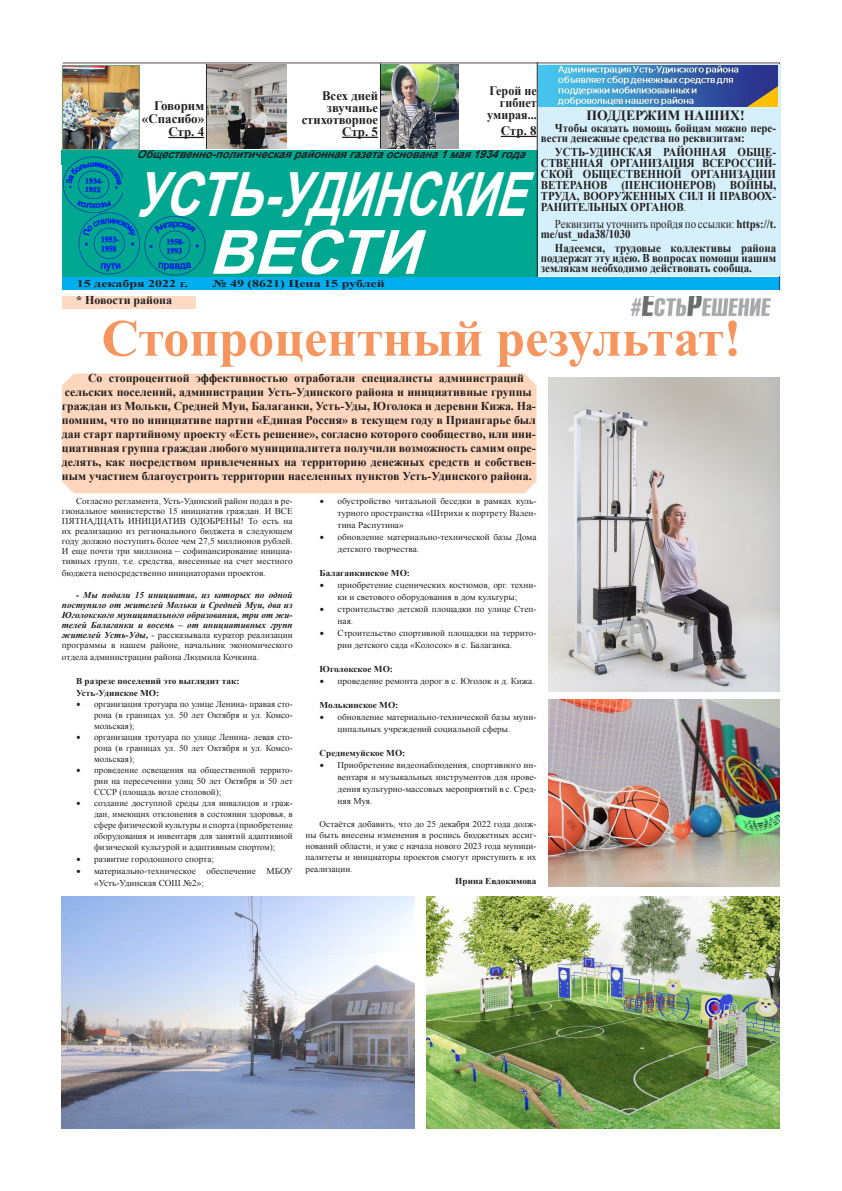
<style>
.page{position:relative;width:842px;height:1191px;background:#fff}
.page>*{position:absolute;margin:0;border:0;box-sizing:border-box;transform-origin:0 0}
.t1{font:italic 700 61px "Arial";color:#fff;scale:.79 1}
.t2{font:italic 700 61px "Arial";color:#fff}
.t3{font:700 52px "Times New Roman";color:#f7955f}
.Стиль_абзаца_1{font:700 14px "Times New Roman";color:#231f20}
.t4{font:700 13px/13px "Times New Roman";color:#231f20;text-align:right}
.t5{font:700 13px "Times New Roman";color:#231f20;scale:.93 1}
.Стиль_абзаца_1-2{font:700 12px/14.1px "Times New Roman";color:#231f20}
.Стиль_абзаца_1-3{font:700 12px/11px "Times New Roman";color:#231f20;text-align:justify;scale:.91 1}
.Стиль_абзаца_1-4{font:12px/10px "Times New Roman";color:#231f20;scale:.91 1}
.t6{font:italic 700 11px "Arial";color:#231f20}
.t7{font:700 10.5px "Times New Roman";color:#231f20;scale:1.33 1}
.t8{font:9px/11px "Times New Roman";color:#231f20;text-align:justify}
.t9{font:italic 700 9px/10px "Times New Roman";color:#231f20;text-align:justify}
.t10{font:700 9px "Times New Roman";color:#231f20}
.s1{font-weight:400}
.s2{font-weight:700}
.s3{font-family:"Minion Pro";font-size:12px}
.s4{font-weight:400;font-style:normal}
</style>
<div class="page">
<div style="left:62px;top:161px;width:475px;height:117px;background:#00a891"></div>
<div style="left:62px;top:150px;width:476px;height:14px;background:#00a891"></div>
<div style="left:63px;top:277px;width:717px;height:13px;background:#00aeef"></div>
<img style="left:144px;top:216px;width:62px;height:59px">
<hr style="left:63px;top:62px;width:717px;height:1px;background:#5b4852">
<div style="left:62px;top:296px;width:133px;height:13px;background:#fddac3"></div>
<img style="left:78px;top:213px;width:62px;height:62px">
<hr style="left:779px;top:63px;width:1px;height:227px;background:#253f8e">
<hr style="left:168px;top:137px;width:36px;height:1px;background:#231f20">
<hr style="left:537px;top:62px;width:1px;height:215px;background:#231f20">
<div style="left:538px;top:64px;width:242px;height:211px;background:#d6f0fb"></div>
<img style="left:63px;top:156px;width:60px;height:57px">
<img style="left:381px;top:65px;width:78px;height:84px">
<img style="left:208px;top:64px;width:78px;height:84px">
<img style="left:64px;top:67px;width:74px;height:81px">
<div style="left:62px;top:65px;width:78px;height:85px;border:1px solid #7d9c7a"></div>
<hr style="left:380px;top:63px;width:1px;height:86px;background:#231f20">
<hr style="left:342px;top:137px;width:36px;height:1px;background:#231f20">
<hr style="left:501px;top:136px;width:36px;height:1px;background:#231f20">
<hr style="left:206px;top:64px;width:1px;height:85px;background:#231f20">
<img style="left:538px;top:65px;width:240px;height:42px">
<img style="left:630px;top:296px;width:141px;height:21px">
<div style="left:62px;top:373px;width:474px;height:120px;background:#fdd6bd"></div>
<img style="left:548px;top:377px;width:231px;height:315px">
<img style="left:427px;top:896px;width:353px;height:232px">
<img style="left:548px;top:699px;width:232px;height:187px">
<img style="left:62px;top:896px;width:353px;height:232px">
<p class="t5" style="left:489px;top:82px;width:52px">Герой не</p>
<p class="t5" style="left:500px;top:94px;width:41px">гибнет</p>
<p class="t5" style="left:487px;top:106px;width:55px">умирая...</p>
<p class="t4" style="left:501px;top:124px;width:37px">Стр. 8</p>
<p class="t4" style="left:322px;top:89px;width:58px;line-height:12px;text-align:center">Всех дней звучанье</p>
<p class="t4" style="left:302px;top:113px;width:78px">стихотворное</p>
<p class="t4" style="left:342px;top:125px;width:37px">Стр. 5</p>
<p class="t4" style="left:142px;top:99px;width:64px">Говорим «Спасибо»</p>
<p class="t4" style="left:168px;top:125px;width:37px">Стр. 4</p>
<p class="Стиль_абзаца_1" style="left:586px;top:106px;width:160px">ПОДДЕРЖИМ НАШИХ!</p>
<p class="Стиль_абзаца_1-3" style="left:541px;top:123px;width:260px;line-height:10px;text-indent:14px">Чтобы оказать помощь бойцам можно пере&shy;вести денежные средства по реквизитам:</p>
<p class="Стиль_абзаца_1-3" style="left:541px;top:146px;width:260px;text-indent:14px">УСТЬ-УДИНСКАЯ РАЙОННАЯ ОБЩЕ-СТВЕННАЯ ОРГАНИЗАЦИЯ ВСЕРОССИЙ-СКОЙ ОБЩЕСТВЕННОЙ ОРГАНИЗАЦИИ ВЕТЕРАНОВ (ПЕНСИОНЕРОВ) ВОЙНЫ, ТРУДА, ВООРУЖЕННЫХ СИЛ И ПРАВООХ-РАНИТЕЛЬНЫХ ОРГАНОВ<span class="s1">.</span></p>
<p class="Стиль_абзаца_1-4" style="left:541px;top:219px;width:260px;text-indent:14px">Реквизиты уточнить пройдя по ссылки: <span class="s2">https://t. me/ust_uda38/1030</span></p>
<p class="Стиль_абзаца_1-3" style="left:541px;top:243px;width:260px;line-height:10px;text-indent:14px">Надеемся, трудовые коллективы района поддержат эту идею. В вопросах помощи нашим землякам необходимо действовать сообща.</p>
<p class="t6" style="left:137px;top:147px;width:395px">Общественно-политическаярайоннаягазетаоснована1мая1934года</p>
<p class="t1" style="left:134px;top:154px;width:527px">УСТЬ-УДИНСКИЕ</p>
<p class="t2" style="left:208px;top:212px;width:236px">ВЕСТИ</p>
<p class="t7" style="left:77px;top:276px;width:85px">15 декабря 2022 г.</p>
<p class="t7" style="left:213px;top:276px;width:131px">№ 49 (8621) Цена 15 рублей</p>
<p class="Стиль_абзаца_1-2" style="left:76px;top:293px;width:98px">* Новости района</p>
<p class="t3" style="left:102px;top:302px;width:641px">Стопроцентный результат!</p>
<p class="Стиль_абзаца_1-2" style="left:62px;top:370px;width:475px;text-indent:26px">Со стопроцентной эффективностью отработали специалисты администраций сельских поселений, администрации Усть-Удинского района и инициативные группы граждан из Мольки, Средней Муи, Балаганки, Усть-Уды, Юголока и деревни Кижа. На&shy;помним, что по инициативе партии «Единая Россия» в текущем году в Приангарье был дан старт партийному проекту «Есть решение», согласно которого сообщество, или ини&shy;циативная группа граждан любого муниципалитета получили возможность самим опре&shy;делять, как посредством привлеченных на территорию денежных средств и собствен&shy;ным участием благоустроить территории населенных пунктов Усть-Удинского района.</p>
<p class="t8" style="left:338px;top:495px;width:200px;line-height:12px;text-indent:-18px"><span class="s3">•</span> обустройство читальной беседки в рамках куль&shy;турного пространства «Штрихи к портрету Вален&shy;тина Распутина»</p>
<p class="t8" style="left:338px;top:531px;width:200px;line-height:12px;text-indent:-18px"><span class="s3">•</span> обновление материально-технической базы Дома детского творчества.</p>
<p class="t10" style="left:320px;top:566px;width:92px">Балаганкинское МО:</p>
<p class="t8" style="left:320px;top:579px;width:218px;line-height:12px;text-align:center"><span class="s3">•</span> приобретение сценических костюмов, орг. техни&shy;ки и светового оборудования в дом культуры;</p>
<p class="t8" style="left:338px;top:603px;width:200px;line-height:12px;text-indent:-18px"><span class="s3">•</span> строительство детской площадки по улице Степ&shy;ная.</p>
<p class="t8" style="left:338px;top:627px;width:200px;line-height:12px;text-indent:-18px"><span class="s3">•</span> Строительство спортивной площадки на террито&shy;рии детского сада «Колосок» в с. Балаганка.</p>
<p class="t10" style="left:320px;top:662px;width:75px">Юголокское МО:</p>
<p class="t8" style="left:320px;top:675px;width:217px"><span class="s3">•</span> проведение ремонта дорог в с. Юголок и д. Кижа.</p>
<p class="t10" style="left:320px;top:698px;width:80px">Молькинское МО:</p>
<p class="t8" style="left:338px;top:711px;width:200px;line-height:12px;text-indent:-18px"><span class="s3">•</span> обновление материально-технической базы муни&shy;ципальных учреждений социальной сферы.</p>
<p class="t10" style="left:320px;top:746px;width:87px">Среднемуйское МО:</p>
<p class="t8" style="left:338px;top:759px;width:200px;line-height:12px;text-indent:-18px"><span class="s3">•</span> Приобретение видеонаблюдения, спортивного ин&shy;вентаря и музыкальных инструментов для прове&shy;дения культурно-массовых мероприятий в с. Сред&shy;няя Муя.</p>
<p class="t8" style="left:305px;top:818px;width:233px;text-indent:14px">Остаётся добавить, что до 25 декабря 2022 года долж&shy;ны быть внесены изменения в роспись бюджетных ассиг&shy;нований области, и уже с начала нового 2023 года муници&shy;палитеты и инициаторы проектов смогут приступить к их</p>
<p class="t8" style="left:305px;top:863px;width:49px">реализации.</p>
<p class="t10" style="left:455px;top:874px;width:83px">Ирина Евдокимова</p>
<p class="t8" style="left:62px;top:496px;width:232px;line-height:10px;text-indent:14px">Согласно регламента, Усть-Удинский район подал в ре&shy;гиональное министерство 15 инициатив граждан. И ВСЕ ПЯТНАДЦАТЬ ИНИЦИАТИВ ОДОБРЕНЫ! То есть на их реализацию из регионального бюджета в следующем году должно поступить более чем 27,5 миллионов рублей.<br>И еще почти три миллиона – софинансирование инициа&shy;тивных групп, т.е. средства, внесенные на счет местного</p>
<p class="t8" style="left:62px;top:567px;width:205px">бюджета непосредственно инициаторами проектов.</p>
<p class="t9" style="left:62px;top:589px;width:232px;text-indent:14px">- Мы подали 15 инициатив, из которых по одной поступило от жителей Мольки и Средней Муи, два из Юголокского муниципального образования, три от жи&shy;телей Балаганки и восемь – от инициативных групп жителей Усть-Уды, <span class="s4">- рассказывала куратор реализации программы в нашем районе, начальник экономического</span></p>
<p class="t8" style="left:62px;top:651px;width:198px">отдела администрации района Людмила Кочкина.</p>
<p class="t10" style="left:76px;top:674px;width:165px">В разрезе поселений это выглядит так:</p>
<p class="t10" style="left:76px;top:686px;width:85px">Усть-Удинское МО:</p>
<p class="t8" style="left:94px;top:698px;width:200px;text-indent:-18px"><span class="s3">•</span> организация тротуара по улице Ленина- правая сто&shy;рона (в границах ул. 50 лет Октября и ул. Комсо&shy;мольская);</p>
<p class="t8" style="left:94px;top:731px;width:200px;text-indent:-18px"><span class="s3">•</span> организация тротуара по улице Ленина- левая сто&shy;рона (в границах ул. 50 лет Октября и ул. Комсо&shy;мольская);</p>
<p class="t8" style="left:94px;top:764px;width:200px;text-indent:-18px"><span class="s3">•</span> проведение освещения на общественной террито&shy;рии на пересечении улиц 50 лет Октября и 50 лет СССР (площадь возле столовой);</p>
<p class="t8" style="left:94px;top:797px;width:200px;text-indent:-18px"><span class="s3">•</span> создание доступной среды для инвалидов и граж&shy;дан, имеющих отклонения в состоянии здоровья, в сфере физической культуры и спорта (приобретение оборудования и инвентаря для занятий адаптивной физической культурой и адаптивным спортом);</p>
<p class="t8" style="left:76px;top:853px;width:140px"><span class="s3">•</span> развитие городошного спорта;</p>
<p class="t8" style="left:94px;top:865px;width:200px;line-height:12px;text-indent:-18px"><span class="s3">•</span> материально-техническое обеспечение МБОУ «Усть-Удинская СОШ №2»;</p>
</div>
